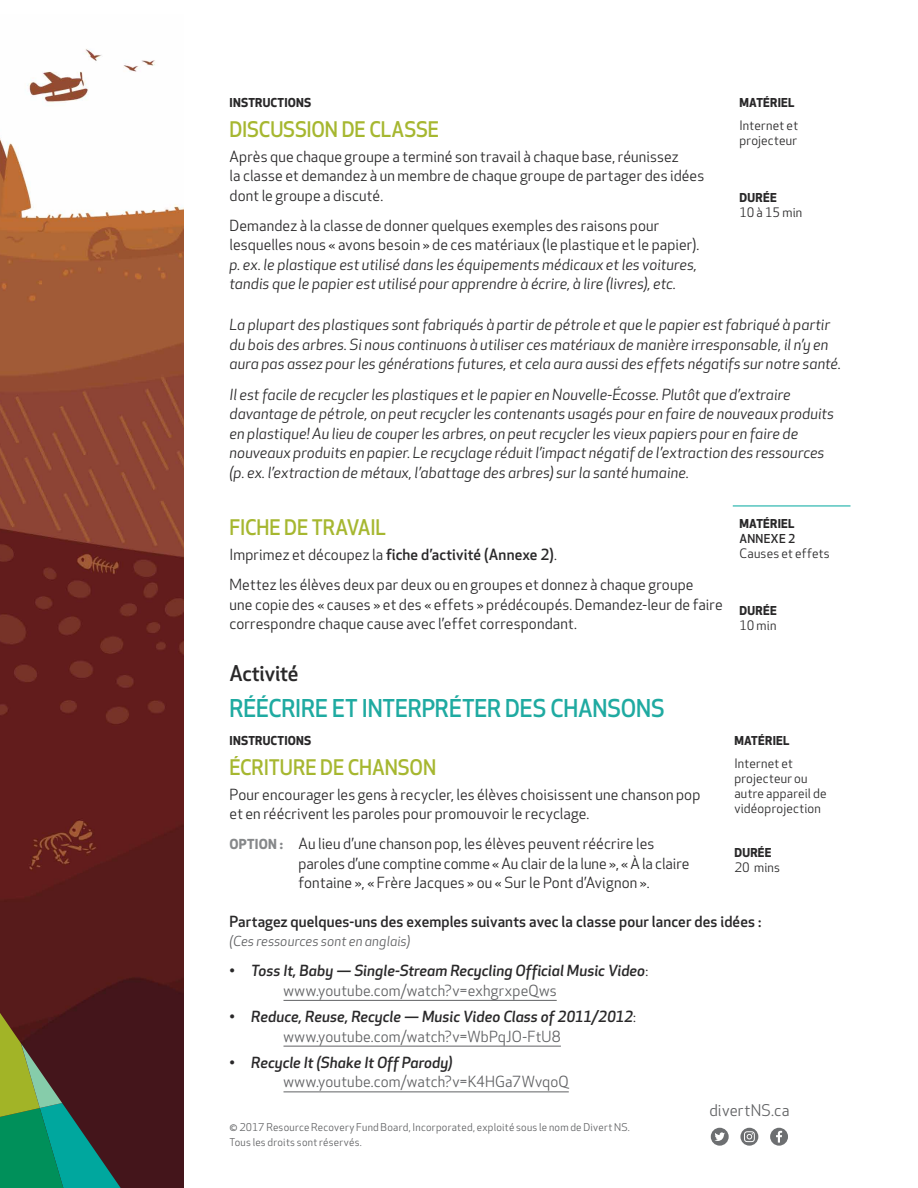
<style>
.page{position:relative;width:918px;height:1188px;background:#fff}
.page>*{position:absolute;margin:0;border:0;box-sizing:border-box;transform-origin:0 0}
.t1{font:500 24px "Apex New";letter-spacing:-.005em;color:#1faaa1;scale:.95 1}
.t2{font:500 21px "Apex New";letter-spacing:-.01em;color:#a6b730;scale:.95 1}
.t3{font:500 21px "Apex New";letter-spacing:-.015em;color:#292829}
.t4{font:15.75px "Apex New";letter-spacing:.015em;color:#616264}
.t5{font:italic 15px/19.5px "Apex New";letter-spacing:.005em;color:#292829}
.t6{font:15px/19.5px "Apex New";letter-spacing:.01em;color:#292829}
.t7{font:italic 500 15px/19.5px "Apex New";color:#292829}
.t8{font:500 15px "Apex New";letter-spacing:.01em;color:#292829}
.t9{font:15px/19.5px "Apex New";letter-spacing:.01em;color:#616264}
.t10{font:italic 13.5px "Apex New";color:#616264}
.t11{font:12.75px/15px "Apex New";letter-spacing:.015em;color:#292829}
.t12{font:700 12px "Apex New";letter-spacing:.02em;color:#292829}
.t13{font:500 12px "Apex New";color:#292829}
.t14{font:10.5px/14.2px "Apex New";letter-spacing:.025em;color:#616264}
.s1{font-weight:500}
.s2{font-weight:700;font-size:13.5px;color:#86888a}
.s3{font-weight:400;font-style:normal}
.s4{font-weight:400;font-style:normal;color:#616264}
.s5{color:#292829}
.s6{font-weight:500;font-style:italic;color:#292829}
</style>
<div class="page">
<img style="left:0;top:49px;width:184px;height:1139px">
<div style="left:711px;top:1128px;width:18px;height:18px;background:#6d6f71;border-radius:50%"></div>
<svg style="left:715px;top:1132px;width:10px;height:9px"></svg>
<div style="left:770px;top:1128px;width:18px;height:18px;background:#6d6f71;border-radius:50%"></div>
<svg style="left:776px;top:1131px;width:6px;height:12px"></svg>
<svg style="left:740px;top:1128px;width:18px;height:18px"></svg>
<svg style="left:744px;top:1131px;width:11px;height:11px"></svg>
<svg style="left:0;top:1013px;width:121px;height:175px;background:#3a5c42"></svg>
<hr style="left:733px;top:506px;width:117px;height:1px;background:#00a79e">
<hr style="left:284px;top:1000px;width:273px;height:1px;background:#616264">
<hr style="left:284px;top:1046px;width:277px;height:1px;background:#616264">
<hr style="left:284px;top:1092px;width:285px;height:1px;background:#616264">
<p class="t12" style="left:230px;top:96px;width:83px">INSTRUCTIONS</p>
<p class="t12" style="left:740px;top:96px;width:57px">MATÉRIEL</p>
<h2 class="t2" style="left:230px;top:117px;width:220px">DISCUSSION DE CLASSE</h2>
<p class="t6" style="left:230px;top:147px;width:476px">Après que chaque groupe a terminé son travail à chaque base, réunissez<br>la classe et demandez à un membre de chaque groupe de partager des idées dont le groupe a discuté.</p>
<p class="t6" style="left:230px;top:216px;width:471px">Demandez à la classe de donner quelques exemples des raisons pour lesquelles nous « avons besoin » de ces matériaux (le plastique et le papier).</p>
<p class="t5" style="left:230px;top:255px;width:469px">p. ex. le plastique est utilisé dans les équipements médicaux et les voitures, tandis que le papier est utilisé pour apprendre à écrire, à lire (livres), etc.</p>
<p class="t11" style="left:740px;top:119px;width:60px">Internet et projecteur</p>
<p class="t12" style="left:740px;top:191px;width:39px">DURÉE</p>
<p class="t11" style="left:740px;top:206px;width:64px">10 à 15 min</p>
<p class="t5" style="left:230px;top:316px;width:613px">La plupart des plastiques sont fabriqués à partir de pétrole et que le papier est fabriqué à partir du bois des arbres. Si nous continuons à utiliser ces matériaux de manière irresponsable, il n’y en aura pas assez pour les générations futures, et cela aura aussi des effets négatifs sur notre santé.</p>
<p class="t5" style="left:230px;top:385px;width:606px">Il est facile de recycler les plastiques et le papier en Nouvelle-Écosse. Plutôt que d’extraire davantage de pétrole, on peut recycler les contenants usagés pour en faire de nouveaux produits en plastique! Au lieu de couper les arbres, on peut recycler les vieux papiers pour en faire de nouveaux produits en papier. Le recyclage réduit l’impact négatif de l’extraction des ressources (p. ex. l’extraction de métaux, l’abattage des arbres) sur la santé humaine.</p>
<h2 class="t2" style="left:230px;top:516px;width:161px">Fiche de travail</h2>
<p class="t6" style="left:230px;top:540px;width:466px;line-height:30.3px">Imprimez et découpez la <span class="s1">fiche d’activité (Annexe 2)</span>.<br>Mettez les élèves deux par deux ou en groupes et donnez à chaque groupe</p>
<p class="t6" style="left:230px;top:595px;width:495px">une copie des « causes » et des « effets » prédécoupés. Demandez-leur de faire correspondre chaque cause avec l’effet correspondant.</p>
<p class="t12" style="left:740px;top:517px;width:57px">MATÉRIEL</p>
<p class="t13" style="left:740px;top:532px;width:33px">ANNEXE</p>
<p class="t13" style="left:788px;top:532px;width:9px">2</p>
<p class="t11" style="left:740px;top:547px;width:92px">Causes et effets</p>
<p class="t12" style="left:740px;top:604px;width:39px">DURÉE</p>
<p class="t11" style="left:740px;top:619px;width:38px">10 min</p>
<h2 class="t3" style="left:230px;top:661px;width:70px">Activité</h2>
<h1 class="t1" style="left:230px;top:694px;width:460px">RÉÉCRIRE ET INTERPRÉTER DES CHANSONS</h1>
<p class="t12" style="left:230px;top:734px;width:83px">INSTRUCTIONS</p>
<p class="t12" style="left:734px;top:734px;width:57px">MATÉRIEL</p>
<h2 class="t2" style="left:230px;top:755px;width:219px">ÉCRITURE DE CHANSON</h2>
<p class="t6" style="left:230px;top:785px;width:472px">Pour encourager les gens à recycler, les élèves choisissent une chanson pop et en réécrivent les paroles pour promouvoir le recyclage.</p>
<p class="t6" style="left:298px;top:835px;width:392px;text-indent:-69px"><span class="s2">OPTION :</span> Au lieu d’une chanson pop, les élèves peuvent réécrire les paroles d’une comptine comme «Au clair de la lune », «Àla claire fontaine », « Frère Jacques » ou « Sur le Pont d’Avignon ».</p>
<p class="t11" style="left:734px;top:757px;width:94px">Internet et projecteur ou autre appareil de vidéoprojection</p>
<p class="t12" style="left:734px;top:845px;width:39px">DURÉE</p>
<p class="t11" style="left:734px;top:860px;width:47px">20 mins</p>
<p class="t8" style="left:230px;top:913px;width:533px">Partagez quelques-uns des exemples suivants avec la classe pour lancer des idées :</p>
<p class="t10" style="left:230px;top:934px;width:182px">(Ces ressources sont en anglais)</p>
<p class="t7" style="left:284px;top:962px;width:366px;text-indent:-54px"><span class="s3">•</span> Toss It, Baby — Single-Stream Recycling Official Music Video<span class="s3">: </span><span class="s4">www.youtube.com/watch?v=exhgrxpeQws</span></p>
<p class="t7" style="left:284px;top:1007px;width:354px;text-indent:-54px"><span class="s3">•</span> Reduce, Reuse, Recycle — Music Video Class of 2011/2012<span class="s3">: </span><span class="s4">www.youtube.com/watch?v=WbPqJO-FtU8</span></p>
<p class="t9" style="left:284px;top:1053px;width:287px;text-indent:-54px"><span class="s5">•</span> <span class="s6">Recycle It (Shake It Off Parody) </span>www.youtube.com/watch?v=K4HGa7WvqoQ</p>
<p class="t14" style="left:230px;top:1121px;width:402px">© 2017 Resource Recovery Fund Board, Incorporated, exploité sous le nom de Divert NS.<br>Tous les droits sontréservés.</p>
<p class="t4" style="left:709px;top:1101px;width:82px">divertNS.ca</p>
</div>
